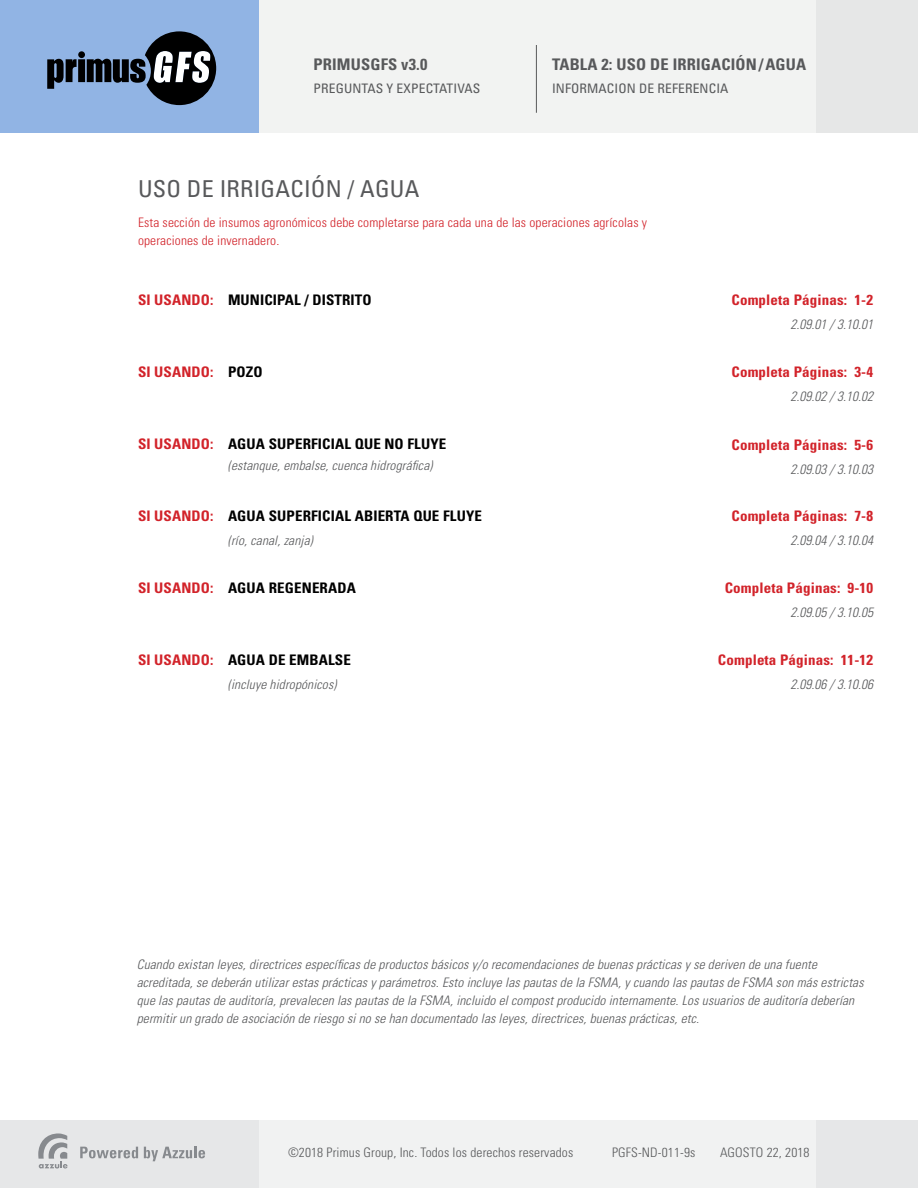
<style>
.page{position:relative;width:918px;height:1188px;background:#fff}
.page>*{position:absolute;margin:0;border:0;box-sizing:border-box;transform-origin:0 0}
.t1{font:condensed 23.25px "Univers LT Std";letter-spacing:.01em;color:#58595b}
.t2{font:700 condensed 16.05px "Univers LT Std";letter-spacing:.01em;color:#58595b}
.t3{font:700 condensed 14.55px "Univers LT Std";letter-spacing:.01em;color:#000}
.t4{font:700 condensed 14.55px "Univers LT Std";letter-spacing:.01em;color:#d2232a}
.t5{font:italic 300 condensed 13.5px "Univers LT Std";color:#58595b}
.t6{font:italic 300 condensed 13.05px/18px "Univers LT Std";letter-spacing:.01em;color:#58595b}
.t7{font:300 condensed 13.05px/18px "Univers LT Std";letter-spacing:.01em;color:#d2232a}
.t8{font:300 condensed 13.05px "Univers LT Std";letter-spacing:.01em;color:#58595b}
.t9{font:condensed 13.05px "Univers LT Std";letter-spacing:.01em;color:#58595b}
.s1{color:#d2232a}
.s2{color:#000}
</style>
<div class="page">
<div style="left:0;top:1120px;width:918px;height:68px;background:#f1f2f2"></div>
<div style="left:816px;top:1120px;width:102px;height:68px;background:#e6e7e8"></div>
<div style="left:0;top:1120px;width:259px;height:68px;background:#e6e7e8"></div>
<svg style="left:80px;top:1147px;width:58px;height:11px"></svg>
<svg style="left:144px;top:1147px;width:61px;height:14px"></svg>
<svg style="left:38px;top:1133px;width:30px;height:35px"></svg>
<div style="left:0;top:0;width:918px;height:132px;background:#f2f3f2"></div>
<div style="left:816px;top:0;width:102px;height:132px;background:#e6e7e7"></div>
<div style="left:0;top:0;width:259px;height:133px;background:#91b4e4"></div>
<svg style="left:47px;top:59px;width:30px;height:30px"></svg>
<div style="left:78px;top:59px;width:7px;height:23px;background:#000"></div>
<div style="left:78px;top:51px;width:7px;height:7px;background:#000;border-radius:50%"></div>
<svg style="left:87px;top:31px;width:129px;height:74px"></svg>
<hr style="left:536px;top:45px;width:1px;height:68px;background:#58595b">
<p class="t2" style="left:314px;top:55px;width:115px">PRIMUSGFS v3.0</p>
<p class="t9" style="left:314px;top:80px;width:168px">PREGUNTAS Y EXPECTATIVAS</p>
<p class="t2" style="left:552px;top:55px;width:256px">TABLA 2: USO DE IRRIGACIÓN / AGUA</p>
<p class="t9" style="left:552px;top:80px;width:178px">INFORMACION DE REFERENCIA</p>
<h1 class="t1" style="left:138px;top:174px;width:283px">USO DE IRRIGACIÓN / AGUA</h1>
<p class="t7" style="left:138px;top:214px;width:511px">Esta sección de insumos agronómicos debe completarse para cada una de las operaciones agrícolas y operaciones de invernadero.</p>
<p class="t3" style="left:138px;top:291px;width:235px"><span class="s1">SI USANDO:</span> MUNICIPAL / DISTRITO</p>
<p class="t4" style="left:138px;top:363px;width:126px">SI USANDO: <span class="s2">POZO</span></p>
<p class="t3" style="left:138px;top:435px;width:310px"><span class="s1">SI USANDO:</span> AGUA SUPERFICIAL QUE NO FLUYE</p>
<p class="t6" style="left:228px;top:457px;width:206px">(estanque, embalse, cuenca hidrográfica)</p>
<p class="t3" style="left:138px;top:507px;width:346px"><span class="s1">SI USANDO:</span> AGUA SUPERFICIAL ABIERTA QUE FLUYE</p>
<p class="t6" style="left:228px;top:532px;width:86px">(río, canal, zanja)</p>
<p class="t3" style="left:138px;top:579px;width:219px"><span class="s1">SI USANDO:</span> AGUA REGENERADA</p>
<p class="t3" style="left:138px;top:651px;width:214px"><span class="s1">SI USANDO:</span> AGUA DE EMBALSE</p>
<p class="t6" style="left:228px;top:676px;width:110px">(incluye hidropónicos)</p>
<p class="t4" style="left:732px;top:291px;width:143px">Completa Páginas: 1-2</p>
<p class="t5" style="left:791px;top:316px;width:84px">2.09.01 / 3.10.01</p>
<p class="t4" style="left:732px;top:363px;width:143px">Completa Páginas: 3-4</p>
<p class="t5" style="left:791px;top:388px;width:84px">2.09.02 / 3.10.02</p>
<p class="t4" style="left:732px;top:436px;width:143px">Completa Páginas: 5-6</p>
<p class="t5" style="left:791px;top:461px;width:84px">2.09.03 / 3.10.03</p>
<p class="t4" style="left:732px;top:507px;width:143px">Completa Páginas: 7-8</p>
<p class="t5" style="left:791px;top:532px;width:84px">2.09.04 / 3.10.04</p>
<p class="t4" style="left:725px;top:579px;width:150px">Completa Páginas: 9-10</p>
<p class="t5" style="left:791px;top:604px;width:84px">2.09.05 / 3.10.05</p>
<p class="t4" style="left:718px;top:651px;width:157px">Completa Páginas: 11-12</p>
<p class="t5" style="left:791px;top:676px;width:84px">2.09.06 / 3.10.06</p>
<p class="t6" style="left:137px;top:956px;width:728px">Cuando existan leyes, directrices específicas de productos básicos y/o recomendaciones de buenas prácticas y se deriven de una fuente acreditada, se deberán utilizar estas prácticas y parámetros. Esto incluye las pautas de la FSMA, y cuando las pautas de FSMA son más estrictas que las pautas de auditoría, prevalecen las pautas de la FSMA, incluido el compost producido internamente. Los usuarios de auditoría deberían permitir un grado de asociación de riesgo si no se han documentado las leyes, directrices, buenas prácticas, etc.</p>
<p class="t8" style="left:288px;top:1145px;width:287px">©2018 Primus Group, Inc. Todos los derechos reservados</p>
<p class="t8" style="left:612px;top:1145px;width:85px">PGFS-ND-011-9s</p>
<p class="t8" style="left:720px;top:1145px;width:91px">AGOSTO 22, 2018</p>
</div>
